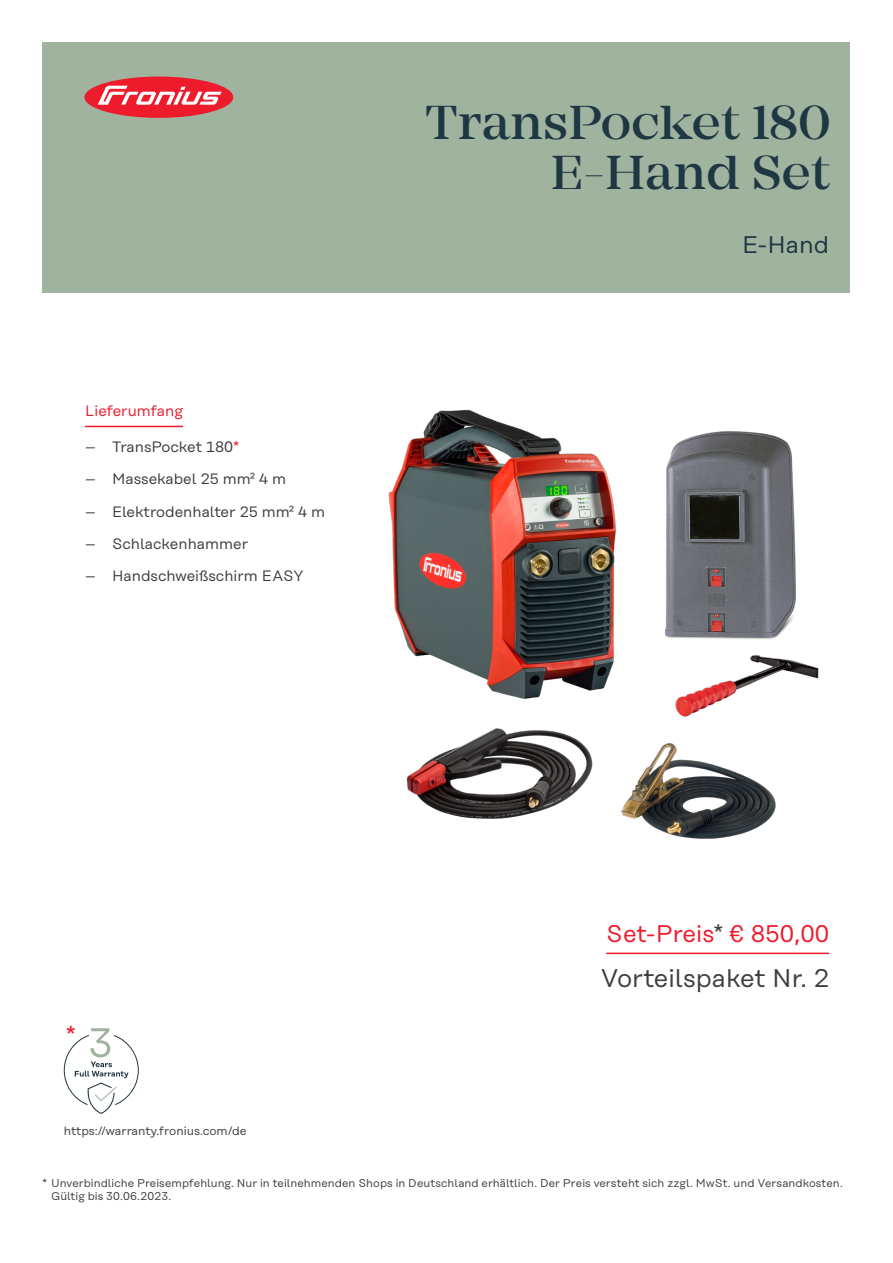
<style>
.page{position:relative;width:893px;height:1263px;background:#fff}
.page>*{position:absolute;margin:0;border:0;box-sizing:border-box;transform-origin:0 0}
.t1{font:500 49.5px/49.5px "Mirador";color:#1f3643;text-align:right}
.t2{font:25.5px "Rational Text";color:#3e3e3f}
.t3{font:24.45px "Rational Text";color:#ee1b2d}
.t4{font:24px "Rational Text";color:#ee1b2d}
.t5{font:24px "Rational Text";color:#1f3643}
.t6{font:15px "Rational Text";color:#3e3e3f}
.t7{font:15px "Rational Text";color:#ee1b2d}
.t8{font:12px "Rational Text";color:#3e3e3f}
.t9{font:11.25px/13.5px "Rational Text";letter-spacing:.005em;color:#3e3e3f}
.s1{color:#ee1b2d}
.s2{color:#3e3e3f}
</style>
<div class="page">
<div style="left:43px;top:43px;width:807px;height:250px;background:#9fb39e"></div>
<svg style="left:64px;top:1028px;width:75px;height:86px"></svg>
<hr style="left:85px;top:426px;width:98px;height:1px;background:#ee1b2d">
<img style="left:388px;top:409px;width:431px;height:430px">
<hr style="left:606px;top:953px;width:223px;height:1px;background:#ee1b2d">
<div style="left:84px;top:77px;width:149px;height:41px;background:#ee1b2d;border-radius:50%"></div>
<svg style="left:98px;top:86px;width:124px;height:19px"></svg>
<h1 class="t1" style="left:425px;top:99px;width:407px">TransPocket 180<br>E-Hand Set</h1>
<h3 class="t7" style="left:85px;top:402px;width:100px">Lieferumfang</h3>
<h3 class="t6" style="left:85px;top:438px;width:156px">– TransPocket 180<span class="s1">*</span></h3>
<h3 class="t6" style="left:85px;top:471px;width:203px">– Massekabel 25 mm² 4 m</h3>
<h3 class="t6" style="left:85px;top:503px;width:242px">– Elektrodenhalter 25 mm² 4 m</h3>
<h3 class="t6" style="left:85px;top:535px;width:165px">– Schlackenhammer</h3>
<h3 class="t6" style="left:85px;top:567px;width:220px">– Handschweißschirm EASY</h3>
<h3 class="t3" style="left:66px;top:1022px;width:12px">*</h3>
<p class="t8" style="left:64px;top:1124px;width:184px">https://warranty.fronius.com/de</p>
<h3 class="t5" style="left:742px;top:231px;width:88px">E-Hand</h3>
<h3 class="t4" style="left:606px;top:920px;width:224px">Set-Preis<span class="s2">*</span> € 850,00</h3>
<h2 class="t2" style="left:601px;top:964px;width:230px">Vorteilspaket Nr. 2</h2>
<p class="t9" style="left:51px;top:1176px;width:793px;text-indent:-9px">* Unverbindliche Preisempfehlung. Nur in teilnehmenden Shops in Deutschland erhältlich. Der Preis versteht sich zzgl. MwSt. und Versandkosten.<br>Gültig bis 30.06.2023.</p>
</div>
